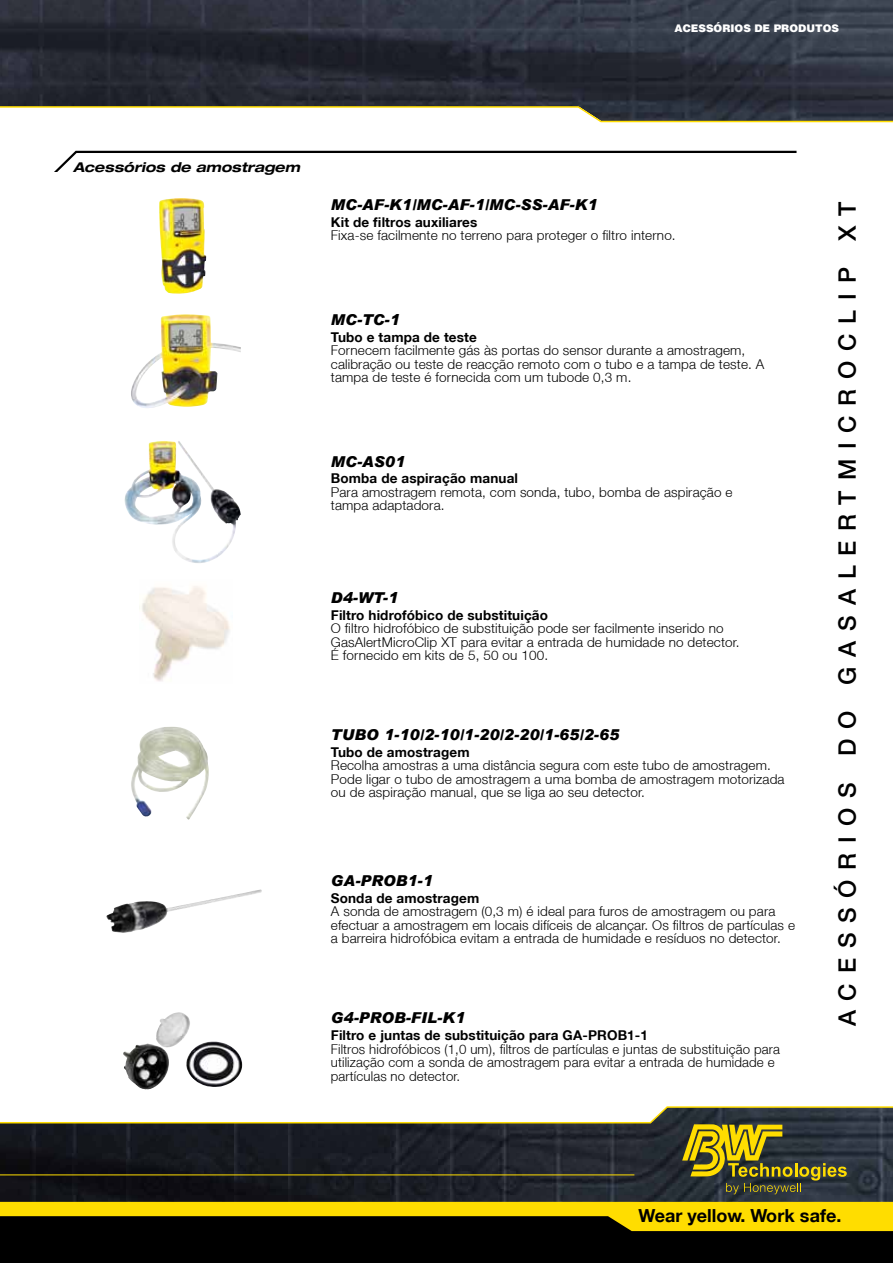
<style>
.page{position:relative;width:893px;height:1263px;background:#fff}
.page>*{position:absolute;margin:0;border:0;box-sizing:border-box;transform-origin:0 0}
.t1{font:500 24px "Helvetica Neue LT";letter-spacing:.41em;color:#000}
.t2{font:700 18px "Helvetica Neue LT";color:#000}
.t3{font:italic 900 15px "Arial";letter-spacing:.01em;color:#000}
.t4{font:300 13.5px/13.5px "Helvetica Neue LT";letter-spacing:.01em;color:#000}
.t5{font:700 13.5px "Helvetica Neue LT";letter-spacing:.01em;color:#000}
.t6{font:italic 700 expanded 13.5px "Helvetica Neue";color:#000}
.t7{font:900 10.5px "Helvetica LT";color:#fff}
</style>
<div class="page">
<img style="left:0;top:0;width:893px;height:105px">
<svg style="left:0;top:105px;width:893px;height:18px"></svg>
<div style="left:0;top:1206px;width:893px;height:57px;background:#000"></div>
<img style="left:0;top:1194px;width:893px;height:8px">
<svg style="left:0;top:1106px;width:893px;height:88px;background:#4b4c44"></svg>
<hr style="left:0;top:1174px;width:634px;height:1px;background:#fd0">
<svg style="left:0;top:1202px;width:893px;height:29px"></svg>
<img style="left:106px;top:890px;width:152px;height:26px">
<img style="left:156px;top:1013px;width:26px;height:35px">
<svg style="left:54px;top:150px;width:742px;height:22px"></svg>
<img style="left:159px;top:198px;width:47px;height:96px">
<img style="left:131px;top:314px;width:110px;height:94px">
<img style="left:125px;top:441px;width:116px;height:122px">
<img style="left:139px;top:586px;width:91px;height:96px">
<img style="left:131px;top:727px;width:78px;height:93px">
<p class="t7" style="left:674px;top:21px;width:166px">ACESSÓRIOS DE PRODUTOS</p>
<p class="t6" style="left:73px;top:158px;width:229px">Acessórios de amostragem</p>
<p class="t3" style="left:331px;top:196px;width:268px">MC-AF-K1/MC-AF-1/MC-SS-AF-K1</p>
<p class="t5" style="left:331px;top:214px;width:148px">Kit de filtros auxiliares</p>
<p class="t4" style="left:331px;top:229px;width:346px">Fixa-se facilmente no terreno para proteger o filtro interno.</p>
<p class="t3" style="left:331px;top:310px;width:70px">MC-TC-1</p>
<p class="t5" style="left:331px;top:328px;width:147px">Tubo e tampa de teste</p>
<p class="t4" style="left:331px;top:343px;width:435px">Fornecem facilmente gás às portas do sensor durante a amostragem, calibração ou teste de reacção remoto com o tubo e a tampa de teste. A tampa de teste é fornecida com um tubode 0,3 m.</p>
<p class="t3" style="left:331px;top:452px;width:76px">MC-AS01</p>
<p class="t5" style="left:331px;top:470px;width:189px">Bomba de aspiração manual</p>
<p class="t4" style="left:331px;top:485px;width:403px">Para amostragem remota, com sonda, tubo, bomba de aspiração e tampa adaptadora.</p>
<p class="t3" style="left:331px;top:588px;width:69px">D4-WT-1</p>
<p class="t5" style="left:331px;top:606px;width:219px">Filtro hidrofóbico de substituição</p>
<p class="t4" style="left:331px;top:621px;width:410px">O filtro hidrofóbico de substituição pode ser facilmente inserido no<br>GasAlertMicroClip XT para evitar a entrada de humidade no detector.<br>É fornecido em kits de 5, 50 ou 100.</p>
<p class="t3" style="left:331px;top:726px;width:290px">TUBO 1-10/2-10/1-20/2-20/1-65/2-65</p>
<p class="t5" style="left:331px;top:744px;width:140px">Tubo de amostragem</p>
<p class="t4" style="left:331px;top:758px;width:455px">Recolha amostras a uma distância segura com este tubo de amostragem.<br>Pode ligar o tubo de amostragem a uma bomba de amostragem motorizada ou de aspiração manual, que se liga ao seu detector.</p>
<p class="t3" style="left:331px;top:871px;width:103px">GA-PROB1-1</p>
<p class="t5" style="left:331px;top:889px;width:150px">Sonda de amostragem</p>
<p class="t4" style="left:331px;top:904px;width:466px">A sonda de amostragem (0,3 m) é ideal para furos de amostragem ou para efectuar a amostragem em locais difíceis de alcançar. Os filtros de partículas e a barreira hidrofóbica evitam a entrada de humidade e resíduos no detector.</p>
<p class="t3" style="left:331px;top:1009px;width:136px">G4-PROB-FIL-K1</p>
<p class="t5" style="left:331px;top:1027px;width:319px">Filtro e juntas de substituição para GA-PROB1-1</p>
<p class="t4" style="left:331px;top:1042px;width:450px">Filtros hidrofóbicos (1,0 um), filtros de partículas e juntas de substituição para utilização com a sonda de amostragem para evitar a entrada de humidade e partículas no detector.</p>
<h1 class="t1" style="left:833px;top:1026px;width:826px;rotate:-90deg">ACESSÓRIOS DO GASALERTMICROCLIP XT</h1>
<h2 class="t2" style="left:638px;top:1204px;width:204px">Wear yellow. Work safe.</h2>
</div>
